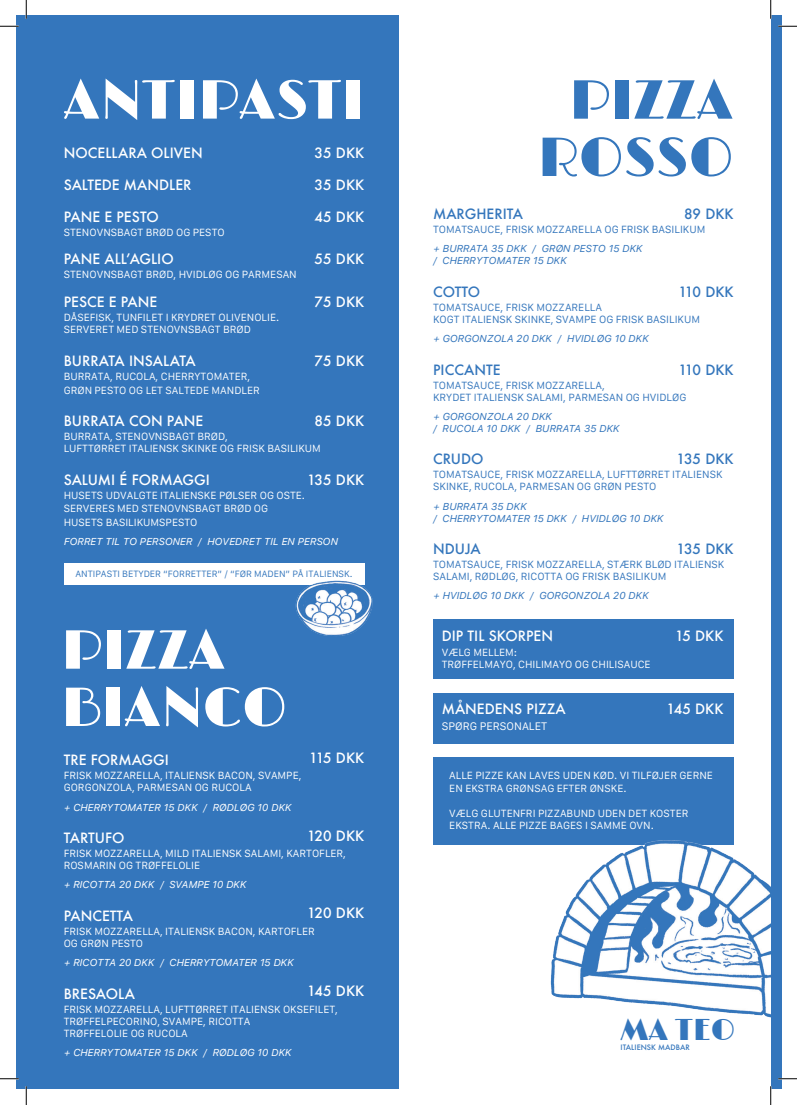
<style>
.page{position:relative;width:797px;height:1105px;background:#fff}
.page>*{position:absolute;margin:0;border:0;box-sizing:border-box;transform-origin:0 0}
.t1{font:55.5px "Limelight";color:#fff}
.t2{font:55.5px "Limelight";color:#3476bc}
.t3{font:30px "Limelight";color:#3476bc}
.t4{font:500 13.88px "Futura";color:#fff}
.t5{font:500 13.88px "Futura";color:#3476bc}
.t6{font:10.5px "Galvji";color:#fff}
.t7{font:10px/12.5px "Galvji";color:#fff}
.t8{font:10px/12px "Galvji";color:#3476bc}
.t9{font:italic 10px "Galvji";color:#3476bc}
.t10{font:italic 10px "Galvji";color:#fff}
.t11{font:8.75px "Galvji";color:#3476bc}
.t12{font:500 7.25px "Futura";color:#3476bc}
</style>
<div class="page">
<div style="left:16px;top:16px;width:382px;height:1073px;background:#3476bc"></div>
<div style="left:770px;top:16px;width:11px;height:1073px;background:#3476bc"></div>
<div style="left:433px;top:620px;width:300px;height:59px;background:#3476bc"></div>
<div style="left:433px;top:693px;width:300px;height:50px;background:#3476bc"></div>
<div style="left:433px;top:757px;width:300px;height:88px;background:#3476bc"></div>
<img style="left:550px;top:819px;width:220px;height:199px">
<div style="left:64px;top:563px;width:300px;height:22px;background:#fff"></div>
<img style="left:295px;top:576px;width:78px;height:60px">
<svg style="left:0;top:25px;width:19px;height:2px"></svg>
<svg style="left:778px;top:25px;width:19px;height:2px"></svg>
<svg style="left:0;top:1078px;width:19px;height:1px"></svg>
<svg style="left:778px;top:1078px;width:19px;height:1px"></svg>
<svg style="left:25px;top:0;width:2px;height:19px"></svg>
<svg style="left:25px;top:1086px;width:2px;height:19px"></svg>
<svg style="left:770px;top:0;width:1px;height:19px"></svg>
<svg style="left:770px;top:1086px;width:1px;height:19px"></svg>
<p class="t1" style="left:64px;top:68px;width:302px">ANTIPASTI</p>
<p class="t4" style="left:64px;top:143px;width:140px">NOCELLARA OLIVEN</p>
<p class="t4" style="left:64px;top:175px;width:129px">SALTEDE MANDLER</p>
<p class="t4" style="left:64px;top:207px;width:96px">PANE E PESTO</p>
<p class="t4" style="left:64px;top:249px;width:111px">PANE ALL’AGLIO</p>
<p class="t4" style="left:64px;top:293px;width:95px">PESCE E PANE</p>
<p class="t4" style="left:314px;top:143px;width:51px">35 DKK</p>
<p class="t4" style="left:314px;top:175px;width:51px">35 DKK</p>
<p class="t4" style="left:314px;top:207px;width:51px">45 DKK</p>
<p class="t4" style="left:314px;top:249px;width:51px">55 DKK</p>
<p class="t4" style="left:314px;top:293px;width:51px">75 DKK</p>
<p class="t7" style="left:64px;top:226px;width:162px">STENOVNSBAGT BRØD OG PESTO</p>
<p class="t7" style="left:64px;top:268px;width:234px">STENOVNSBAGT BRØD, HVIDLØG OG PARMESAN</p>
<p class="t7" style="left:64px;top:312px;width:217px">DÅSEFISK, TUNFILET I KRYDRET OLIVENOLIE.</p>
<p class="t7" style="left:64px;top:324px;width:189px">SERVERET MED STENOVNSBAGT BRØD</p>
<p class="t7" style="left:64px;top:370px;width:188px">BURRATA, RUCOLA, CHERRYTOMATER,</p>
<p class="t7" style="left:64px;top:384px;width:198px">GRØN PESTO OG LET SALTEDE MANDLER</p>
<p class="t7" style="left:64px;top:430px;width:166px">BURRATA, STENOVNSBAGT BRØD,</p>
<p class="t7" style="left:64px;top:443px;width:259px">LUFTTØRRET ITALIENSK SKINKE OG FRISK BASILIKUM</p>
<p class="t7" style="left:64px;top:489px;width:243px">HUSETS UDVALGTE ITALIENSKE PØLSER OG OSTE.</p>
<p class="t7" style="left:64px;top:503px;width:206px">SERVERES MED STENOVNSBAGT BRØD OG</p>
<p class="t7" style="left:64px;top:517px;width:135px">HUSETS BASILIKUMSPESTO</p>
<p class="t4" style="left:64px;top:351px;width:133px">BURRATA INSALATA</p>
<p class="t4" style="left:314px;top:351px;width:51px">75 DKK</p>
<p class="t4" style="left:64px;top:411px;width:141px">BURRATA CON PANE</p>
<p class="t4" style="left:314px;top:411px;width:51px">85 DKK</p>
<p class="t4" style="left:64px;top:470px;width:148px">SALUMI É FORMAGGI</p>
<p class="t4" style="left:307px;top:470px;width:59px">135 DKK</p>
<p class="t10" style="left:64px;top:536px;width:275px">FORRET TIL TO PERSONER / HOVEDRET TIL EN PERSON</p>
<p class="t11" style="left:75px;top:569px;width:279px">ANTIPASTI BETYDER “FORRETTER” / “FØR MADEN” PÅ ITALIENSK.</p>
<p class="t1" style="left:61px;top:618px;width:166px">PIZZA</p>
<p class="t1" style="left:61px;top:675px;width:227px">BIANCO</p>
<p class="t4" style="left:64px;top:751px;width:107px">TRE FORMAGGI</p>
<p class="t7" style="left:64px;top:770px;width:239px">FRISK MOZZARELLA, ITALIENSK BACON, SVAMPE,</p>
<p class="t7" style="left:64px;top:782px;width:189px">GORGONZOLA, PARMESAN OG RUCOLA</p>
<p class="t10" style="left:64px;top:801px;width:229px">+ CHERRYTOMATER 15 DKK / RØDLØG 10 DKK</p>
<p class="t4" style="left:64px;top:828px;width:62px">TARTUFO</p>
<p class="t4" style="left:309px;top:748px;width:57px">115 DKK</p>
<p class="t4" style="left:307px;top:826px;width:59px">120 DKK</p>
<p class="t7" style="left:64px;top:847px;width:284px">FRISK MOZZARELLA, MILD ITALIENSK SALAMI, KARTOFLER,</p>
<p class="t7" style="left:64px;top:859px;width:138px">ROSMARIN OG TRØFFELOLIE</p>
<p class="t10" style="left:64px;top:879px;width:184px">+ RICOTTA 20 DKK / SVAMPE 10 DKK</p>
<p class="t4" style="left:64px;top:906px;width:71px">PANCETTA</p>
<p class="t4" style="left:307px;top:904px;width:59px">120 DKK</p>
<p class="t7" style="left:64px;top:925px;width:253px">FRISK MOZZARELLA, ITALIENSK BACON, KARTOFLER</p>
<p class="t7" style="left:64px;top:937px;width:81px">OG GRØN PESTO</p>
<p class="t10" style="left:64px;top:956px;width:231px">+ RICOTTA 20 DKK / CHERRYTOMATER 15 DKK</p>
<p class="t4" style="left:64px;top:984px;width:73px">BRESAOLA</p>
<p class="t4" style="left:307px;top:981px;width:59px">145 DKK</p>
<p class="t7" style="left:64px;top:1003px;width:276px">FRISK MOZZARELLA, LUFTTØRRET ITALIENSK OKSEFILET,</p>
<p class="t7" style="left:64px;top:1015px;width:188px">TRØFFELPECORINO, SVAMPE, RICOTTA</p>
<p class="t7" style="left:64px;top:1027px;width:125px">TRØFFELOLIE OG RUCOLA</p>
<p class="t10" style="left:64px;top:1046px;width:229px">+ CHERRYTOMATER 15 DKK / RØDLØG 10 DKK</p>
<p class="t5" style="left:433px;top:204px;width:91px">MARGHERITA</p>
<p class="t2" style="left:569px;top:68px;width:166px">PIZZA</p>
<p class="t2" style="left:538px;top:125px;width:197px">ROSSO</p>
<p class="t5" style="left:684px;top:204px;width:51px">89 DKK</p>
<p class="t8" style="left:433px;top:224px;width:274px">TOMATSAUCE, FRISK MOZZARELLA OG FRISK BASILIKUM</p>
<p class="t9" style="left:433px;top:243px;width:211px">+ BURRATA 35 DKK / GRØN PESTO 15 DKK</p>
<p class="t9" style="left:433px;top:255px;width:135px">/ CHERRYTOMATER 15 DKK</p>
<p class="t5" style="left:433px;top:282px;width:48px">COTTO</p>
<p class="t5" style="left:678px;top:282px;width:57px">110 DKK</p>
<p class="t8" style="left:433px;top:301px;width:170px">TOMATSAUCE, FRISK MOZZARELLA</p>
<p class="t8" style="left:433px;top:313px;width:268px">KOGT ITALIENSK SKINKE, SVAMPE OG FRISK BASILIKUM</p>
<p class="t9" style="left:433px;top:333px;width:217px">+ GORGONZOLA 20 DKK / HVIDLØG 10 DKK</p>
<p class="t5" style="left:433px;top:360px;width:69px">PICCANTE</p>
<p class="t5" style="left:678px;top:360px;width:57px">110 DKK</p>
<p class="t8" style="left:433px;top:379px;width:173px">TOMATSAUCE, FRISK MOZZARELLA,</p>
<p class="t8" style="left:433px;top:391px;width:255px">KRYDET ITALIENSK SALAMI, PARMESAN OG HVIDLØG</p>
<p class="t9" style="left:433px;top:410px;width:120px">+ GORGONZOLA 20 DKK</p>
<p class="t9" style="left:433px;top:422px;width:188px">/ RUCOLA 10 DKK / BURRATA 35 DKK</p>
<p class="t5" style="left:433px;top:449px;width:52px">CRUDO</p>
<p class="t5" style="left:676px;top:449px;width:59px">135 DKK</p>
<p class="t8" style="left:433px;top:469px;width:291px">TOMATSAUCE, FRISK MOZZARELLA, LUFTTØRRET ITALIENSK<br>SKINKE, RUCOLA, PARMESAN OG GRØN PESTO</p>
<p class="t9" style="left:433px;top:500px;width:95px">+ BURRATA 35 DKK</p>
<p class="t9" style="left:433px;top:512px;width:232px">/ CHERRYTOMATER 15 DKK / HVIDLØG 10 DKK</p>
<p class="t5" style="left:433px;top:539px;width:49px">NDUJA</p>
<p class="t5" style="left:676px;top:539px;width:59px">135 DKK</p>
<p class="t8" style="left:433px;top:559px;width:293px">TOMATSAUCE, FRISK MOZZARELLA, STÆRK BLØD ITALIENSK<br>SALAMI, RØDLØG, RICOTTA OG FRISK BASILIKUM</p>
<p class="t9" style="left:433px;top:590px;width:217px">+ HVIDLØG 10 DKK / GORGONZOLA 20 DKK</p>
<p class="t4" style="left:442px;top:626px;width:113px">DIP TIL SKORPEN</p>
<p class="t7" style="left:442px;top:646px;width:77px">VÆLG MELLEM:</p>
<p class="t7" style="left:442px;top:658px;width:210px">TRØFFELMAYO, CHILIMAYO OG CHILISAUCE</p>
<p class="t4" style="left:442px;top:699px;width:125px">MÅNEDENS PIZZA</p>
<p class="t6" style="left:442px;top:720px;width:107px">SPØRG PERSONALET</p>
<p class="t4" style="left:675px;top:626px;width:50px">15 DKK</p>
<p class="t4" style="left:666px;top:699px;width:59px">145 DKK</p>
<p class="t7" style="left:449px;top:769px;width:265px">ALLE PIZZE KAN LAVES UDEN KØD. VI TILFØJER GERNE<br>EN EKSTRA GRØNSAG EFTER ØNSKE.</p>
<p class="t7" style="left:449px;top:807px;width:241px">VÆLG GLUTENFRI PIZZABUND UDEN DET KOSTER<br>EKSTRA. ALLE PIZZE BAGES I SAMME OVN.</p>
<h2 class="t3" style="left:620px;top:1013px;width:116px">MA TEO</h2>
<p class="t12" style="left:620px;top:1042px;width:71px">ITALIENSK MADBAR</p>
</div>
